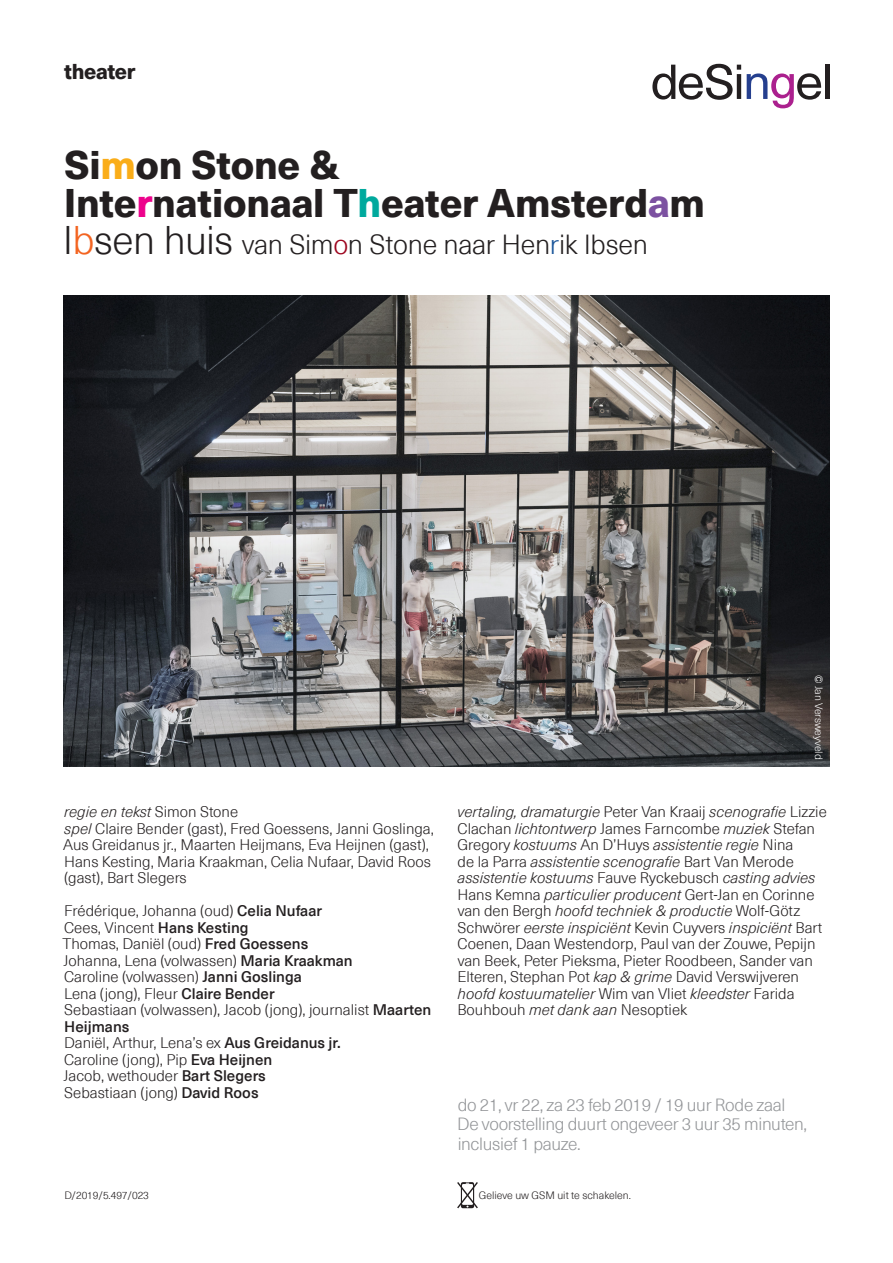
<style>
.page{position:relative;width:893px;height:1263px;background:#fff}
.page>*{position:absolute;margin:0;border:0;box-sizing:border-box;transform-origin:0 0}
.regisseur-choreograa{font:800 39px/37.5px "Neue Haas Unica Pro";letter-spacing:-.005em;color:#231f20}
.regisseur-choreograa-2{font:300 27px "Neue Haas Unica Pro";letter-spacing:-.01em;color:#231f20}
.tussentitel{font:800 21px "Neue Haas Unica Pro";letter-spacing:-.02em;color:#231f20}
.praktische_info{font:300 17.25px/19.5px "Neue Haas Unica Pro";letter-spacing:-.02em;color:#939598}
.colofon{font:300 15px/16.5px "Neue Haas Unica Pro";color:#231f20}
.colofon-2{font:italic 300 15px "Neue Haas Unica Pro";color:#231f20}
.colofon-3{font:300 10.5px "Neue Haas Unica Pro";color:#231f20}
.icoon{font:300 10.5px "Neue Haas Unica Pro";color:#fff}
.s1{color:#faad19}
.s2{color:#ed028c}
.s3{color:#00a99d}
.s4{color:#7c51a1}
.s5{font-size:39px}
.s6{font-size:39px;color:#f36421}
.s7{color:#9d061f}
.s8{color:#1a559a}
.s9{font-style:normal}
.s10{font-style:italic}
.s11{font-weight:500}
</style>
<div class="page">
<svg style="left:652px;top:64px;width:89px;height:36px"></svg>
<hr style="left:737px;top:74px;width:4px;height:25px;background:#231f20">
<svg style="left:747px;top:73px;width:74px;height:35px"></svg>
<hr style="left:825px;top:65px;width:4px;height:34px;background:#231f20">
<svg style="left:457px;top:1182px;width:21px;height:27px"></svg>
<img style="left:64px;top:295px;width:765px;height:471px">
<p class="tussentitel" style="left:64px;top:58px;width:73px">theater</p>
<p class="regisseur-choreograa" style="left:64px;top:147px;width:642px">Si<span class="s1">m</span>on Stone &amp;<br>Inte<span class="s2">r</span>nationaal T<span class="s3">h</span>eater Amsterd<span class="s4">a</span>m</p>
<p class="regisseur-choreograa-2" style="left:63px;top:229px;width:586px"><span class="s5">I</span><span class="s6">b</span><span class="s5">sen huis</span> van Sim<span class="s7">o</span>n Stone naar Hen<span class="s8">r</span>ik Ibsen</p>
<p class="icoon" style="left:825px;top:675px;width:86px;rotate:90deg">© Jan Versweyveld</p>
<p class="colofon-2" style="left:64px;top:803px;width:175px">regie en tekst <span class="s9">Simon Stone</span></p>
<p class="colofon" style="left:63px;top:820px;width:372px"><span class="s10">spel</span> Claire Bender (gast), Fred Goessens, Janni Goslinga, Aus Greidanus jr., Maarten Heijmans, Eva Heijnen (gast), Hans Kesting, Maria Kraakman, Celia Nufaar, David Roos (gast), Bart Slegers</p>
<p class="colofon" style="left:64px;top:903px;width:260px">Frédérique, Johanna (oud) <span class="s11">Celia Nufaar</span></p>
<p class="colofon" style="left:64px;top:919px;width:186px">Cees, Vincent <span class="s11">Hans Kesting</span></p>
<p class="colofon" style="left:63px;top:936px;width:247px">Thomas, Daniël (oud) <span class="s11">Fred Goessens</span></p>
<p class="colofon" style="left:63px;top:952px;width:291px">Johanna, Lena (volwassen) <span class="s11">Maria Kraakman</span></p>
<p class="colofon" style="left:64px;top:969px;width:239px">Caroline (volwassen) <span class="s11">Janni Goslinga</span></p>
<p class="colofon" style="left:64px;top:985px;width:212px">Lena (jong), Fleur <span class="s11">Claire Bender</span></p>
<p class="colofon" style="left:64px;top:1002px;width:369px">Sebastiaan (volwassen), Jacob (jong), journalist <span class="s11">Maarten<br>Heijmans</span></p>
<p class="colofon" style="left:64px;top:1035px;width:278px">Daniël, Arthur, Lena’s ex <span class="s11">Aus Greidanus jr.</span></p>
<p class="colofon" style="left:64px;top:1051px;width:210px">Caroline (jong), Pip <span class="s11">Eva Heijnen</span></p>
<p class="colofon" style="left:63px;top:1068px;width:204px">Jacob, wethouder <span class="s11">Bart Slegers</span></p>
<p class="colofon" style="left:64px;top:1084px;width:196px">Sebastiaan (jong) <span class="s11">David Roos</span></p>
<p class="colofon" style="left:457px;top:804px;width:371px"><span class="s10">vertaling, dramaturgie</span> Peter Van Kraaij <span class="s10">scenografie</span> Lizzie Clachan <span class="s10">lichtontwerp</span> James Farncombe <span class="s10">muziek</span> Stefan Gregory <span class="s10">kostuums</span> An D’Huys <span class="s10">assistentie regie</span> Nina<br>de la Parra <span class="s10">assistentie scenografie</span> Bart Van Merode <span class="s10">assistentie kostuums</span> Fauve Ryckebusch <span class="s10">casting advies </span>Hans Kemna <span class="s10">particulier producent</span> Gert-Jan en Corinne van den Bergh <span class="s10">hoofd techniek &amp; productie</span> Wolf-Götz Schwörer <span class="s10">eerste inspiciënt</span> Kevin Cuyvers <span class="s10">inspiciënt</span> Bart Coenen, Daan Westendorp, Paul van der Zouwe, Pepijn van Beek, Peter Pieksma, Pieter Roodbeen, Sander van Elteren, Stephan Pot <span class="s10">kap &amp; grime</span> David Verswijveren <span class="s10">hoofd kostuumatelier</span> Wim van Vliet <span class="s10">kleedster</span> Farida Bouhbouh <span class="s10">met dank aan</span> Nesoptiek</p>
<p class="praktische_info" style="left:458px;top:1095px;width:329px">do 21, vr 22, za 23 feb 2019 / 19 uur Rode zaal</p>
<p class="praktische_info" style="left:457px;top:1115px;width:351px">De voorstelling duurt ongeveer 3 uur 35 minuten, inclusief 1 pauze.</p>
<p class="colofon-3" style="left:65px;top:1189px;width:86px">D/2019/5.497/023</p>
<p class="colofon-3" style="left:479px;top:1189px;width:154px">Gelieve uw GSM uit te schakelen.</p>
</div>
